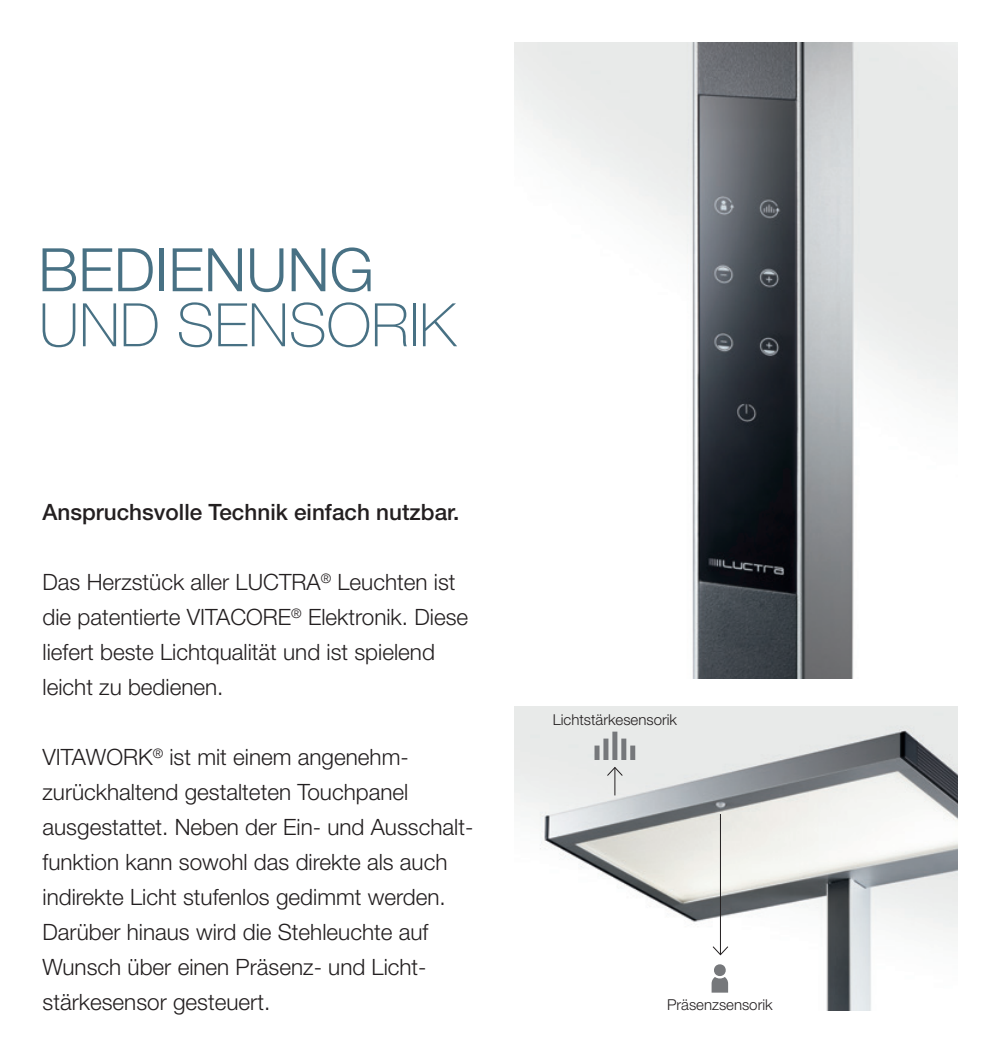
<style>
.page{position:relative;width:1000px;height:1053px;background:#fff}
.page>*{position:absolute;margin:0;border:0;box-sizing:border-box;transform-origin:0 0}
.t1{font:100 60px "Helvetica Neue LT Pro";color:#487184}
.t2{font:300 60px "Helvetica Neue LT Pro";color:#487184}
.t3{font:300 22.5px/35px "Helvetica Neue LT Pro";color:#231f20}
.t4{font:500 22.5px "Helvetica Neue LT Pro";color:#231f20}
.tabelle{font:300 15px "Helvetica Neue LT Pro";color:#231f20}
</style>
<div class="page">
<img style="left:514px;top:43px;width:443px;height:635px">
<img style="left:514px;top:706px;width:443px;height:304px">
<svg style="left:711px;top:963px;width:17px;height:29px"></svg>
<hr style="left:719px;top:814px;width:1px;height:140px;background:#231f20">
<svg style="left:712px;top:945px;width:16px;height:10px"></svg>
<div style="left:594px;top:745px;width:5px;height:15px;background:#76787b"></div>
<div style="left:630px;top:745px;width:5px;height:15px;background:#76787b"></div>
<div style="left:621px;top:738px;width:5px;height:22px;background:#76787b"></div>
<div style="left:603px;top:738px;width:5px;height:22px;background:#76787b"></div>
<div style="left:612px;top:731px;width:5px;height:29px;background:#76787b"></div>
<svg style="left:606px;top:766px;width:17px;height:29px"></svg>
<hr style="left:999px;top:0;width:1px;height:1052px;background:#487184">
<p class="t2" style="left:38px;top:233px;width:337px">BEDIENUNG</p>
<p class="t1" style="left:39px;top:289px;width:418px">UND SENSORIK</p>
<p class="t4" style="left:43px;top:498px;width:418px">Anspruchsvolle Technik einfach nutzbar.</p>
<p class="t3" style="left:43px;top:564px;width:427px">Das Herzstück aller LUCTRA<sup>®</sup> Leuchten ist die patentierte VITACORE<sup>®</sup> Elektronik. Diese liefert beste Lichtqualität und ist spielend leicht zu bedienen.</p>
<p class="tabelle" style="left:552px;top:710px;width:126px">Lichtstärkesensorik</p>
<p class="t3" style="left:43px;top:739px;width:367px">VITAWORK<sup>®</sup> ist mit einem angenehm&shy;zurückhaltend gestalteten Touchpanel</p>
<p class="t3" style="left:43px;top:809px;width:432px">ausgestattet. Neben der Ein- und Ausschalt-</p>
<p class="t3" style="left:43px;top:844px;width:406px">funktion kann sowohl das direkte als auch indirekte Licht stufenlos gedimmt werden.<br>Darüber hinaus wird die Stehleuchte auf Wunsch über einen Präsenz- und Licht-</p>
<p class="t3" style="left:43px;top:984px;width:229px">stärkesensor gesteuert.</p>
<p class="tabelle" style="left:667px;top:995px;width:107px">Präsenzsensorik</p>
</div>
